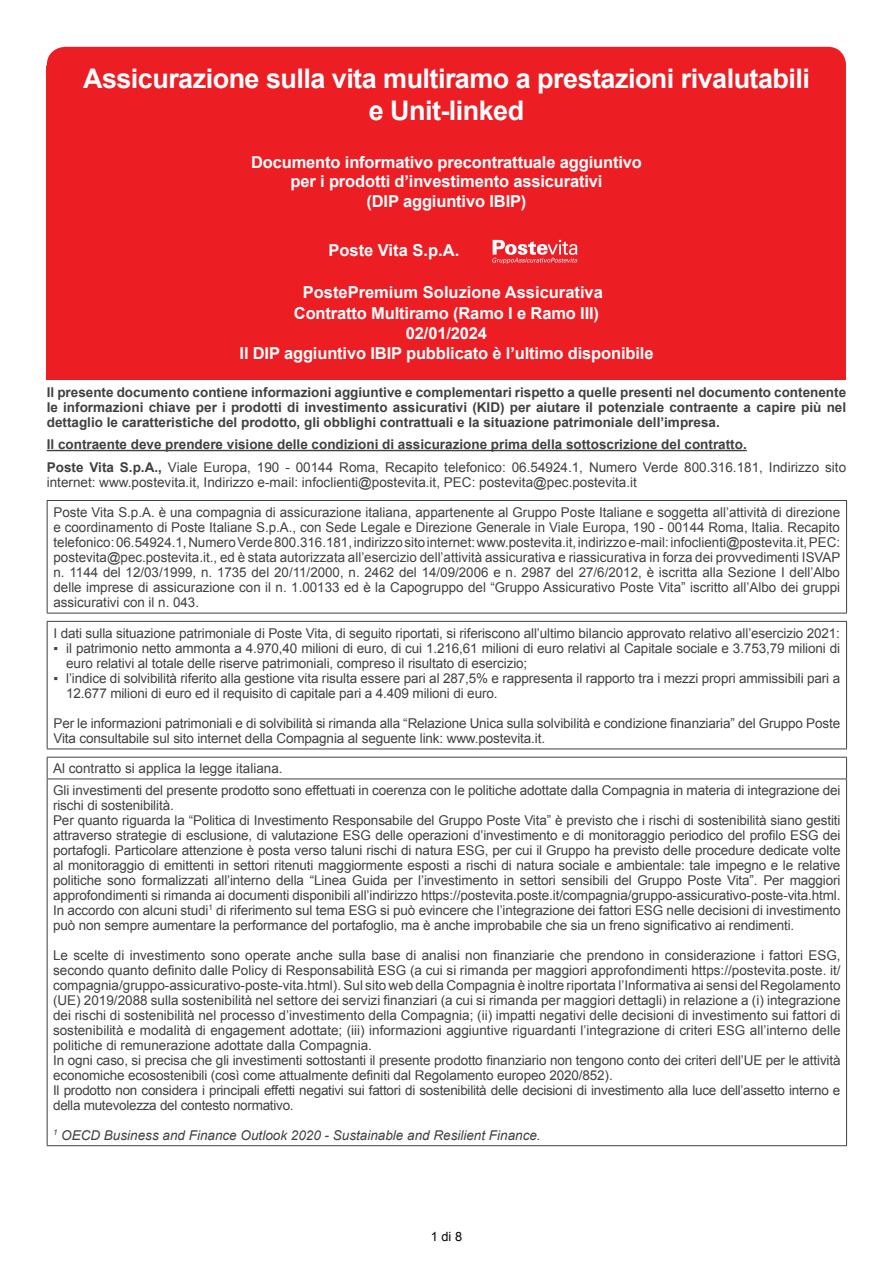
<style>
.page{position:relative;width:893px;height:1263px;background:#fff}
.page>*{position:absolute;margin:0;border:0;box-sizing:border-box;transform-origin:0 0}
.t1{font:700 27px/32.4px "Arial";letter-spacing:-.02em;color:#fff;text-align:center}
.t2{font:700 16.5px/19.5px "Arial";letter-spacing:-.01em;color:#fff;text-align:center}
.t3{font:13.5px/15px "Arial";letter-spacing:-.01em;color:#414042}
.t4{font:700 13.5px/15px "Arial";color:#414042;text-align:justify}
.t5{font:italic 13.5px "Arial";color:#414042}
.t6{font:12.75px "Arial";color:#000}
.s1{font-weight:400}
</style>
<div class="page">
<hr style="left:47px;top:450px;width:700px;height:1px;background:#414042">
<div style="left:47px;top:47px;width:799px;height:333px;background:#ed1d24"></div>
<svg style="left:492px;top:240px;width:85px;height:24px"></svg>
<hr style="left:47px;top:500px;width:800px;height:1px;background:#414042">
<hr style="left:47px;top:501px;width:1px;height:112px;background:#414042">
<hr style="left:846px;top:501px;width:1px;height:112px;background:#414042">
<hr style="left:47px;top:613px;width:800px;height:1px;background:#414042">
<hr style="left:47px;top:621px;width:800px;height:1px;background:#414042">
<hr style="left:47px;top:622px;width:1px;height:126px;background:#414042">
<hr style="left:846px;top:622px;width:1px;height:126px;background:#414042">
<hr style="left:47px;top:748px;width:800px;height:1px;background:#414042">
<hr style="left:47px;top:757px;width:800px;height:1px;background:#414042">
<svg style="left:47px;top:757px;width:1px;height:21px"></svg>
<svg style="left:846px;top:757px;width:1px;height:21px"></svg>
<hr style="left:47px;top:778px;width:800px;height:1px;background:#414042">
<hr style="left:47px;top:779px;width:1px;height:366px;background:#414042">
<hr style="left:846px;top:779px;width:1px;height:366px;background:#414042">
<hr style="left:47px;top:1145px;width:800px;height:1px;background:#414042">
<svg style="left:46px;top:46px;width:800px;height:20px"></svg>
<h1 class="t1" style="left:83px;top:63px;width:728px">Assicurazione sulla vita multiramo a prestazioni rivalutabili e Unit-linked</h1>
<p class="t2" style="left:251px;top:153px;width:392px">Documento informativo precontrattuale aggiuntivo per i prodotti d’investimento assicurativi<br>(DIP aggiuntivo IBIP)</p>
<p class="t2" style="left:328px;top:241px;width:132px">Poste Vita S.p.A.</p>
<p class="t2" style="left:294px;top:282px;width:310px;line-height:21.6px">PostePremium Soluzione Assicurativa<br>Contratto Multiramo (Ramo I e Ramo III)</p>
<p class="t2" style="left:240px;top:324px;width:415px">02/01/2024<br>Il DIP aggiuntivo IBIP pubblicato è l’ultimo disponibile</p>
<p class="t4" style="left:47px;top:385px;width:801px">Il presente documento contiene informazioni aggiuntive e complementari rispetto a quelle presenti nel documento contenente le informazioni chiave per i prodotti di investimento assicurativi (KID) per aiutare il potenziale contraente a capire più nel dettaglio le caratteristiche del prodotto, gli obblighi contrattuali e la situazione patrimoniale dell’impresa.</p>
<p class="t4" style="left:47px;top:434px;width:801px;line-height:22.5px">Il contraente deve prendere visione delle condizioni di assicurazione prima della sottoscrizione del contratto.<br>Poste Vita S.p.A., <span class="s1">Viale Europa, 190 - 00144 Roma, Recapito telefonico: 06.54924.1, Numero Verde 800.316.181, Indirizzo sito</span></p>
<p class="t3" style="left:47px;top:474px;width:592px">internet: www.postevita.it, Indirizzo e-mail: infoclienti@postevita.it, PEC: postevita@pec.postevita.it</p>
<p class="t3" style="left:54px;top:505px;width:788px;text-align:justify">Poste Vita S.p.A. è una compagnia di assicurazione italiana, appartenente al Gruppo Poste Italiane e soggetta all’attività di direzione e coordinamento di Poste Italiane S.p.A., con Sede Legale e Direzione Generale in Viale Europa, 190 - 00144 Roma, Italia. Recapito telefonico: 06.54924.1, Numero Verde 800.316.181, indirizzo sito internet: www.postevita.it, indirizzo e-mail: infoclienti@postevita.it, PEC: postevita@pec.postevita.it., ed è stata autorizzata all’esercizio dell’attività assicurativa e riassicurativa in forza dei provvedimenti ISVAP n. 1144 del 12/03/1999, n. 1735 del 20/11/2000, n. 2462 del 14/09/2006 e n. 2987 del 27/6/2012, è iscritta alla Sezione I dell’Albo delle imprese di assicurazione con il n. 1.00133 ed è la Capogruppo del “Gruppo Assicurativo Poste Vita” iscritto all’Albo dei gruppi assicurativi con il n. 043.</p>
<p class="t3" style="left:54px;top:625px;width:788px">I dati sulla situazione patrimoniale di Poste Vita, di seguito riportati, si riferiscono all’ultimo bilancio approvato relativo all’esercizio 2021:</p>
<p class="t3" style="left:66px;top:640px;width:775px;text-indent:-13px">▪ il patrimonio netto ammonta a 4.970,40 milioni di euro, di cui 1.216,61 milioni di euro relativi al Capitale sociale e 3.753,79 milioni di euro relativi al totale delle riserve patrimoniali, compreso il risultato di esercizio;</p>
<p class="t3" style="left:66px;top:670px;width:775px;text-indent:-13px">▪ l’indice di solvibilità riferito alla gestione vita risulta essere pari al 287,5% e rappresenta il rapporto tra i mezzi propri ammissibili pari a<br>12.677 milioni di euro ed il requisito di capitale pari a 4.409 milioni di euro.</p>
<p class="t3" style="left:53px;top:715px;width:788px">Per le informazioni patrimoniali e di solvibilità si rimanda alla “Relazione Unica sulla solvibilità e condizione finanziaria” del Gruppo Poste<br>Vita consultabile sul sito internet della Compagnia al seguente link: www.postevita.it.</p>
<p class="t3" style="left:53px;top:757px;width:789px;line-height:21.8px">Al contratto si applica la legge italiana.<br>Gli investimenti del presente prodotto sono effettuati in coerenza con le politiche adottate dalla Compagnia in materia di integrazione dei</p>
<p class="t3" style="left:53px;top:798px;width:789px">rischi di sostenibilità.<br>Per quanto riguarda la “Politica di Investimento Responsabile del Gruppo Poste Vita” è previsto che i rischi di sostenibilità siano gestiti attraverso strategie di esclusione, di valutazione ESG delle operazioni d’investimento e di monitoraggio periodico del profilo ESG dei portafogli. Particolare attenzione è posta verso taluni rischi di natura ESG, per cui il Gruppo ha previsto delle procedure dedicate volte al monitoraggio di emittenti in settori ritenuti maggiormente esposti a rischi di natura sociale e ambientale: tale impegno e le relative politiche sono formalizzati all’interno della “Linea Guida per l’investimento in settori sensibili del Gruppo Poste Vita”. Per maggiori approfondimenti si rimanda ai documenti disponibili all’indirizzo https://postevita.poste.it/compagnia/gruppo-assicurativo-poste-vita.html.<br>In accordo con alcuni studi<sup>1</sup> di riferimento sul tema ESG si può evincere che l’integrazione dei fattori ESG nelle decisioni di investimento può non sempre aumentare la performance del portafoglio, ma è anche improbabile che sia un freno significativo ai rendimenti.</p>
<p class="t3" style="left:53px;top:948px;width:789px">Le scelte di investimento sono operate anche sulla base di analisi non finanziarie che prendono in considerazione i fattori ESG, secondo quanto definito dalle Policy di Responsabilità ESG (a cui si rimanda per maggiori approfondimenti https://postevita.poste. it/ compagnia/gruppo-assicurativo-poste-vita.html). Sul sito web della Compagnia è inoltre riportata l’Informativa ai sensi del Regolamento (UE) 2019/2088 sulla sostenibilità nel settore dei servizi finanziari (a cui si rimanda per maggiori dettagli) in relazione a (i) integrazione dei rischi di sostenibilità nel processo d’investimento della Compagnia; (ii) impatti negativi delle decisioni di investimento sui fattori di sostenibilità e modalità di engagement adottate; (iii) informazioni aggiuntive riguardanti l’integrazione di criteri ESG all’interno delle politiche di remunerazione adottate dalla Compagnia.<br>In ogni caso, si precisa che gli investimenti sottostanti il presente prodotto finanziario non tengono conto dei criteri dell’UE per le attività economiche ecosostenibili (così come attualmente definiti dal Regolamento europeo 2020/852).<br>Il prodotto non considera i principali effetti negativi sui fattori di sostenibilità delle decisioni di investimento alla luce dell’assetto interno e della mutevolezza del contesto normativo.</p>
<p class="t5" style="left:53px;top:1126px;width:489px"><sup>1</sup> OECD Business and Finance Outlook 2020 - Sustainable and Resilient Finance.</p>
<p class="t6" style="left:431px;top:1228px;width:33px">1 di 8</p>
</div>
